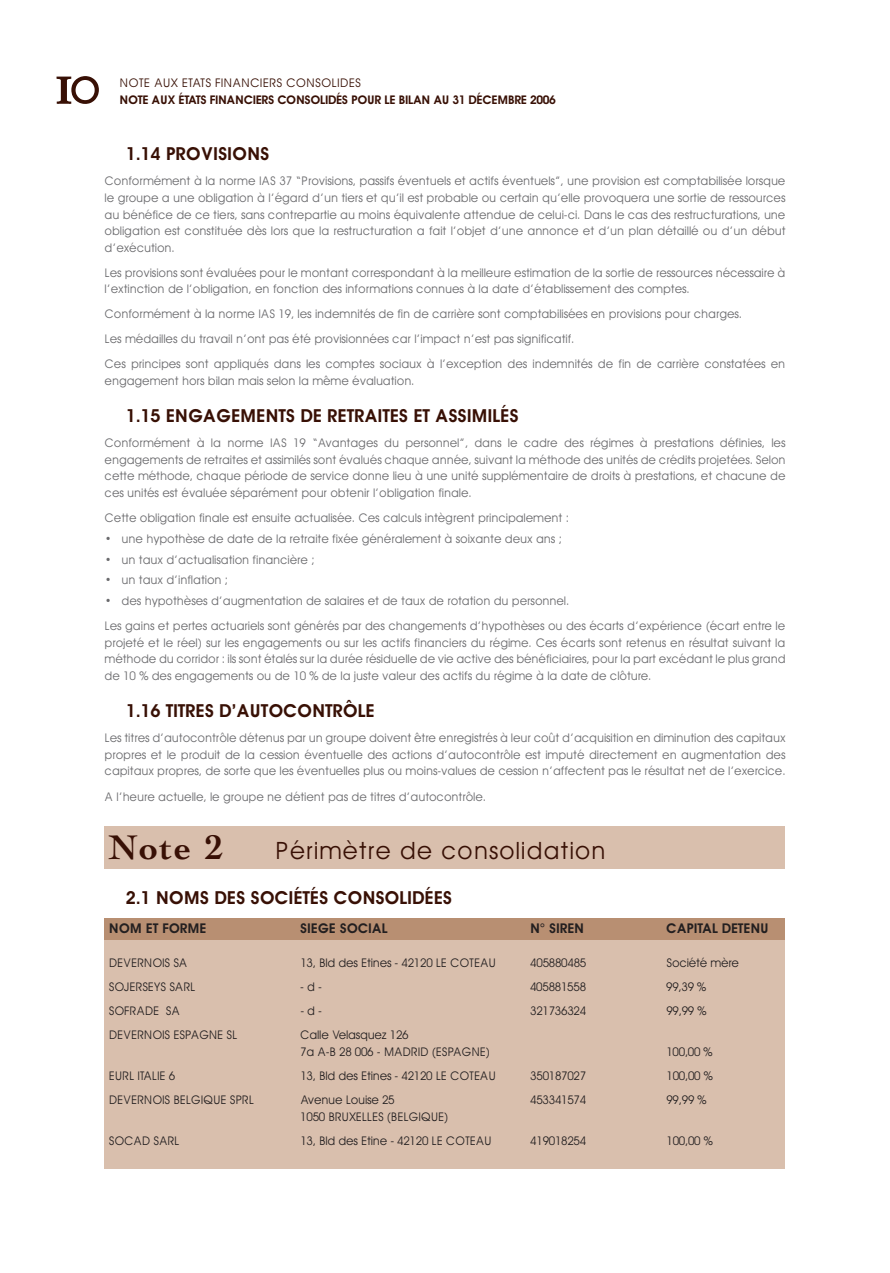
<style>
.page{position:relative;width:890px;height:1273px;background:#fff}
.page>*{position:absolute;margin:0;border:0;box-sizing:border-box;transform-origin:0 0}
.t1{font:500 54px "Big Caslon";color:#381005}
.t2{font:700 36px "Cochin";color:#381005}
.t3{font:24px "Avant Garde";letter-spacing:.03em;color:#381005}
.t4{font:600 18px "Avant Garde";letter-spacing:-.01em;color:#381005}
.t5{font:600 13.5px "Avant Garde";letter-spacing:-.01em;color:#231f20}
.t6{font:12px/16.5px "Avant Garde";letter-spacing:-.01em;color:#69696c;text-align:justify}
.t7{font:12px/16.5px "Avant Garde";letter-spacing:-.02em;color:#231f20}
.t8{font:600 12px "Avant Garde";letter-spacing:-.03em;color:#381005}
.t9{font:12px "Avant Garde";color:#381005}
.s1{font-size:12.75px}
</style>
<div class="page">
<svg style="left:104px;top:826px;width:681px;height:343px;background:#dcc5b4"></svg>
<h1 class="t1" style="left:55px;top:52px;width:46px">10</h1>
<p class="t9" style="left:119px;top:75px;width:243px">NOTE AUX ETATS FINANCIERS CONSOLIDES</p>
<p class="t8" style="left:119px;top:93px;width:438px">NOTE AUX ÉTATS FINANCIERS CONSOLIDÉS POUR LE BILAN AU 31 DÉCEMBRE 2006</p>
<h3 class="t4" style="left:126px;top:144px;width:145px">1.14 PROVISIONS</h3>
<p class="t6" style="left:105px;top:173px;width:682px">Conformément à la norme IAS 37 “Provisions, passifs éventuels et actifs éventuels”, une provision est comptabilisée lorsque le groupe a une obligation à l’égard d’un tiers et qu’il est probable ou certain qu’elle provoquera une sortie de ressources au bénéfice de ce tiers, sans contrepartie au moins équivalente attendue de celui-ci. Dans le cas des restructurations, une obligation est constituée dès lors que la restructuration a fait l’objet d’une annonce et d’un plan détaillé ou d’un début d’exécution.</p>
<p class="t6" style="left:105px;top:264px;width:682px">Les provisions sont évaluées pour le montant correspondant à la meilleure estimation de la sortie de ressources nécessaire à l’extinction de l’obligation, en fonction des informations connues à la date d’établissement des comptes.</p>
<p class="t6" style="left:105px;top:301px;width:682px;line-height:25px;text-align:left">Conformément à la norme IAS 19, les indemnités de fin de carrière sont comptabilisées en provisions pour charges.<br>Les médailles du travail n’ont pas été provisionnées car l’impact n’est pas significatif.<br>Ces principes sont appliqués dans les comptes sociaux à l’exception des indemnités de fin de carrière constatées en</p>
<p class="t6" style="left:105px;top:372px;width:311px">engagement hors bilan mais selon la même évaluation.</p>
<h3 class="t4" style="left:126px;top:405px;width:394px">1.15 ENGAGEMENTS DE RETRAITES ET ASSIMILÉS</h3>
<p class="t6" style="left:105px;top:435px;width:682px">Conformément à la norme IAS 19 “Avantages du personnel”, dans le cadre des régimes à prestations définies, les engagements de retraites et assimilés sont évalués chaque année, suivant la méthode des unités de crédits projetées. Selon cette méthode, chaque période de service donne lieu à une unité supplémentaire de droits à prestations, et chacune de ces unités est évaluée séparément pour obtenir l’obligation finale.</p>
<p class="t6" style="left:105px;top:509px;width:466px">Cette obligation finale est ensuite actualisée. Ces calculs intègrent principalement :</p>
<p class="t6" style="left:105px;top:530px;width:459px"><span class="s1">•</span> une hypothèse de date de la retraite fixée généralement à soixante deux ans ;</p>
<p class="t6" style="left:105px;top:551px;width:211px"><span class="s1">•</span> un taux d’actualisation financière ;</p>
<p class="t6" style="left:105px;top:571px;width:125px"><span class="s1">•</span> un taux d’inflation ;</p>
<p class="t6" style="left:105px;top:588px;width:682px;line-height:25px"><span class="s1">•</span> des hypothèses d’augmentation de salaires et de taux de rotation du personnel.<br>Les gains et pertes actuariels sont générés par des changements d’hypothèses ou des écarts d’expérience (écart entre le</p>
<p class="t6" style="left:105px;top:634px;width:682px">projeté et le réel) sur les engagements ou sur les actifs financiers du régime. Ces écarts sont retenus en résultat suivant la méthode du corridor : ils sont étalés sur la durée résiduelle de vie active des bénéficiaires, pour la part excédant le plus grand de 10 % des engagements ou de 10 % de la juste valeur des actifs du régime à la date de clôture.</p>
<h3 class="t4" style="left:126px;top:700px;width:250px">1.16 TITRES D’AUTOCONTRÔLE</h3>
<p class="t6" style="left:105px;top:730px;width:682px">Les titres d’autocontrôle détenus par un groupe doivent être enregistrés à leur coût d’acquisition en diminution des capitaux propres et le produit de la cession éventuelle des actions d’autocontrôle est imputé directement en augmentation des capitaux propres, de sorte que les éventuelles plus ou moins-values de cession n’affectent pas le résultat net de l’exercice.</p>
<p class="t6" style="left:105px;top:788px;width:383px">A l’heure actuelle, le groupe ne détient pas de titres d’autocontrôle.</p>
<h2 class="t2" style="left:109px;top:825px;width:117px">Note 2</h2>
<h3 class="t3" style="left:275px;top:836px;width:332px">Périmètre de consolidation</h3>
<h3 class="t4" style="left:126px;top:887px;width:328px">2.1 NOMS DES SOCIÉTÉS CONSOLIDÉES</h3>
<p class="t5" style="left:109px;top:920px;width:99px">NOM ET FORME</p>
<p class="t5" style="left:300px;top:920px;width:89px">SIEGE SOCIAL</p>
<p class="t5" style="left:530px;top:920px;width:56px">N° SIREN</p>
<p class="t5" style="left:666px;top:920px;width:104px">CAPITAL DETENU</p>
<p class="t7" style="left:109px;top:954px;width:80px">DEVERNOIS SA</p>
<p class="t7" style="left:300px;top:954px;width:197px">13, Bld des Etines - 42120 LE COTEAU</p>
<p class="t7" style="left:530px;top:954px;width:57px">405880485</p>
<p class="t7" style="left:666px;top:954px;width:74px">Société mère</p>
<p class="t7" style="left:109px;top:978px;width:88px">SOJERSEYS SARL</p>
<p class="t7" style="left:300px;top:978px;width:23px">- d -</p>
<p class="t7" style="left:530px;top:978px;width:57px">405881558</p>
<p class="t7" style="left:666px;top:978px;width:42px">99,39 %</p>
<p class="t7" style="left:109px;top:1002px;width:73px">SOFRADE SA</p>
<p class="t7" style="left:300px;top:1002px;width:23px">- d -</p>
<p class="t7" style="left:530px;top:1002px;width:57px">321736324</p>
<p class="t7" style="left:666px;top:1002px;width:42px">99,99 %</p>
<p class="t7" style="left:109px;top:1026px;width:130px">DEVERNOIS ESPAGNE SL</p>
<p class="t7" style="left:300px;top:1026px;width:191px">Calle Velasquez 126<br>7a A-B 28 006 - MADRID (ESPAGNE)</p>
<p class="t7" style="left:666px;top:1043px;width:48px">100,00 %</p>
<p class="t7" style="left:109px;top:1067px;width:68px">EURL ITALIE 6</p>
<p class="t7" style="left:300px;top:1067px;width:197px">13, Bld des Etines - 42120 LE COTEAU</p>
<p class="t7" style="left:530px;top:1067px;width:57px">350187027</p>
<p class="t7" style="left:666px;top:1067px;width:48px">100,00 %</p>
<p class="t7" style="left:109px;top:1091px;width:147px">DEVERNOIS BELGIQUE SPRL</p>
<p class="t7" style="left:300px;top:1091px;width:96px">Avenue Louise 25</p>
<p class="t7" style="left:530px;top:1091px;width:57px">453341574</p>
<p class="t7" style="left:666px;top:1091px;width:42px">99,99 %</p>
<p class="t7" style="left:300px;top:1108px;width:149px">1050 BRUXELLES (BELGIQUE)</p>
<p class="t7" style="left:109px;top:1132px;width:72px">SOCAD SARL</p>
<p class="t7" style="left:300px;top:1132px;width:193px">13, Bld des Etine - 42120 LE COTEAU</p>
<p class="t7" style="left:530px;top:1132px;width:57px">419018254</p>
<p class="t7" style="left:666px;top:1132px;width:48px">100,00 %</p>
</div>
